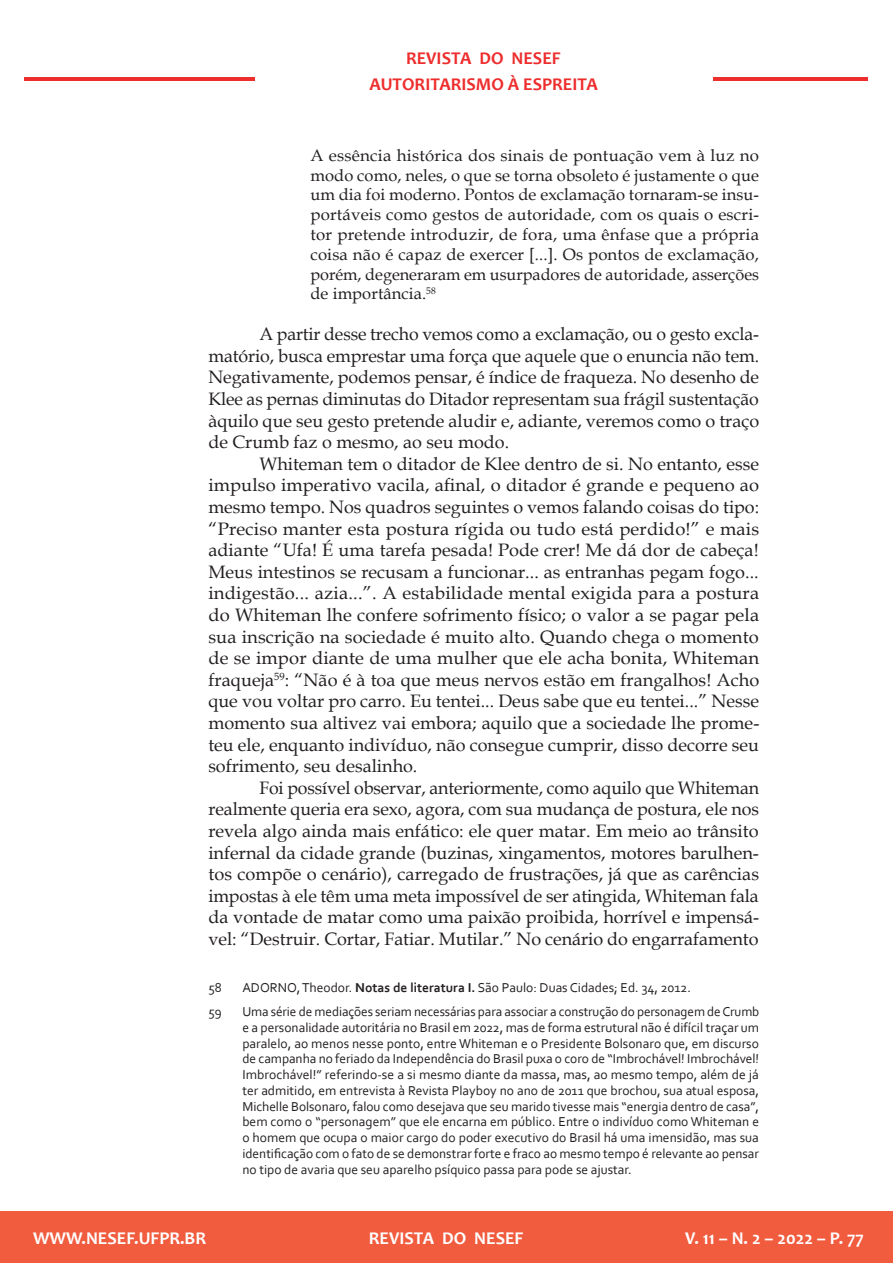
<style>
.page{position:relative;width:893px;height:1263px;background:#fff}
.page>*{position:absolute;margin:0;border:0;box-sizing:border-box;transform-origin:0 0}
.t1{font:18px/21.6px "Book Antiqua";color:#231f20;text-align:justify}
.t2{font:700 18px "Candara";color:#fff}
.t3{font:700 18px/25.8px "Candara";color:#ee2d2d;text-align:center}
.t4{font:16.5px/19.8px "Book Antiqua";color:#231f20;text-align:justify}
.t5{font:13.5px/15.8px "Corbel";color:#231f20;text-align:justify}
.s1{font-weight:700}
</style>
<div class="page">
<div style="left:0;top:1212px;width:893px;height:51px;background:#f15b3e"></div>
<hr style="left:25px;top:77px;width:230px;height:4px;background:#ee2d2d">
<hr style="left:713px;top:77px;width:155px;height:4px;background:#ee2d2d">
<p class="t3" style="left:370px;top:45px;width:230px">REVISTA DO NESEF<br>AUTORITARISMO À ESPREITA</p>
<p class="t4" style="left:310px;top:145px;width:450px">A essência histórica dos sinais de pontuação vem à luz no modo como, neles, o que se torna obsoleto é justamente o que um dia foi moderno. Pontos de exclamação tornaram-se insu&shy;portáveis como gestos de autoridade, com os quais o escri&shy;tor pretende introduzir, de fora, uma ênfase que a própria coisa não é capaz de exercer [...]. Os pontos de exclamação, porém, degeneraram em usurpadores de autoridade, asserções de importância.<sup>58</sup></p>
<p class="t1" style="left:208px;top:323px;width:552px;text-indent:51px">A partir desse trecho vemos como a exclamação, ou o gesto excla&shy;matório, busca emprestar uma força que aquele que o enuncia não tem.<br>Negativamente, podemos pensar, é índice de fraqueza. No desenho de Klee as pernas diminutas do Ditador representam sua frágil sustentação àquilo que seu gesto pretende aludir e, adiante, veremos como o traço de Crumb faz o mesmo, ao seu modo.</p>
<p class="t1" style="left:208px;top:452px;width:552px;text-indent:51px">Whiteman tem o ditador de Klee dentro de si. No entanto, esse impulso imperativo vacila, afinal, o ditador é grande e pequeno ao mesmo tempo. Nos quadros seguintes o vemos falando coisas do tipo: “Preciso manter esta postura rígida ou tudo está perdido!” e mais adiante “Ufa! É uma tarefa pesada! Pode crer! Me dá dor de cabeça!<br>Meus intestinos se recusam a funcionar... as entranhas pegam fogo... indigestão... azia...”. A estabilidade mental exigida para a postura do Whiteman lhe confere sofrimento físico; o valor a se pagar pela sua inscrição na sociedade é muito alto. Quando chega o momento de se impor diante de uma mulher que ele acha bonita, Whiteman fraqueja<sup>59</sup>: “Não é à toa que meus nervos estão em frangalhos! Acho que vou voltar pro carro. Eu tentei... Deus sabe que eu tentei...” Nesse momento sua altivez vai embora; aquilo que a sociedade lhe prome&shy;teu ele, enquanto indivíduo, não consegue cumprir, disso decorre seu sofrimento, seu desalinho.</p>
<p class="t1" style="left:208px;top:776px;width:552px;text-indent:51px">Foi possível observar, anteriormente, como aquilo que Whiteman realmente queria era sexo, agora, com sua mudança de postura, ele nos revela algo ainda mais enfático: ele quer matar. Em meio ao trânsito infernal da cidade grande (buzinas, xingamentos, motores barulhen&shy;tos compõe o cenário), carregado de frustrações, já que as carências impostas à ele têm uma meta impossível de ser atingida, Whiteman fala da vontade de matar como uma paixão proibida, horrível e impensá&shy;vel: “Destruir. Cortar, Fatiar. Mutilar.” No cenário do engarrafamento</p>
<p class="t5" style="left:208px;top:979px;width:15px">58</p>
<p class="t5" style="left:242px;top:979px;width:450px">ADORNO, Theodor. <span class="s1">Notas de literatura I.</span> São Paulo: Duas Cidades; Ed. 34, 2012.</p>
<p class="t5" style="left:208px;top:1003px;width:15px">59</p>
<p class="t5" style="left:242px;top:1003px;width:518px">Uma série de mediações seriam necessárias para associar a construção do personagem de Crumb e a personalidade autoritária no Brasil em 2022, mas de forma estrutural não é difícil traçar um paralelo, ao menos nesse ponto, entre Whiteman e o Presidente Bolsonaro que, em discurso de campanha no feriado da Independência do Brasil puxa o coro de “Imbrochável! Imbrochável!<br>Imbrochável!” referindo-se a si mesmo diante da massa, mas, ao mesmo tempo, além de já ter admitido, em entrevista à Revista Playboy no ano de 2011 que brochou, sua atual esposa, Michelle Bolsonaro, falou como desejava que seu marido tivesse mais “energia dentro de casa”, bem como o “personagem” que ele encarna em público. Entre o indivíduo como Whiteman e o homem que ocupa o maior cargo do poder executivo do Brasil há uma imensidão, mas sua identificação com o fato de se demonstrar forte e fraco ao mesmo tempo é relevante ao pensar no tipo de avaria que seu aparelho psíquico passa para pode se ajustar.</p>
<p class="t2" style="left:33px;top:1227px;width:175px">WWW.NESEF.UFPR.BR</p>
<p class="t2" style="left:369px;top:1227px;width:156px">REVISTA DO NESEF</p>
<p class="t2" style="left:685px;top:1227px;width:180px">V. 11 – N. 2 – 2022 – P. 77</p>
</div>
